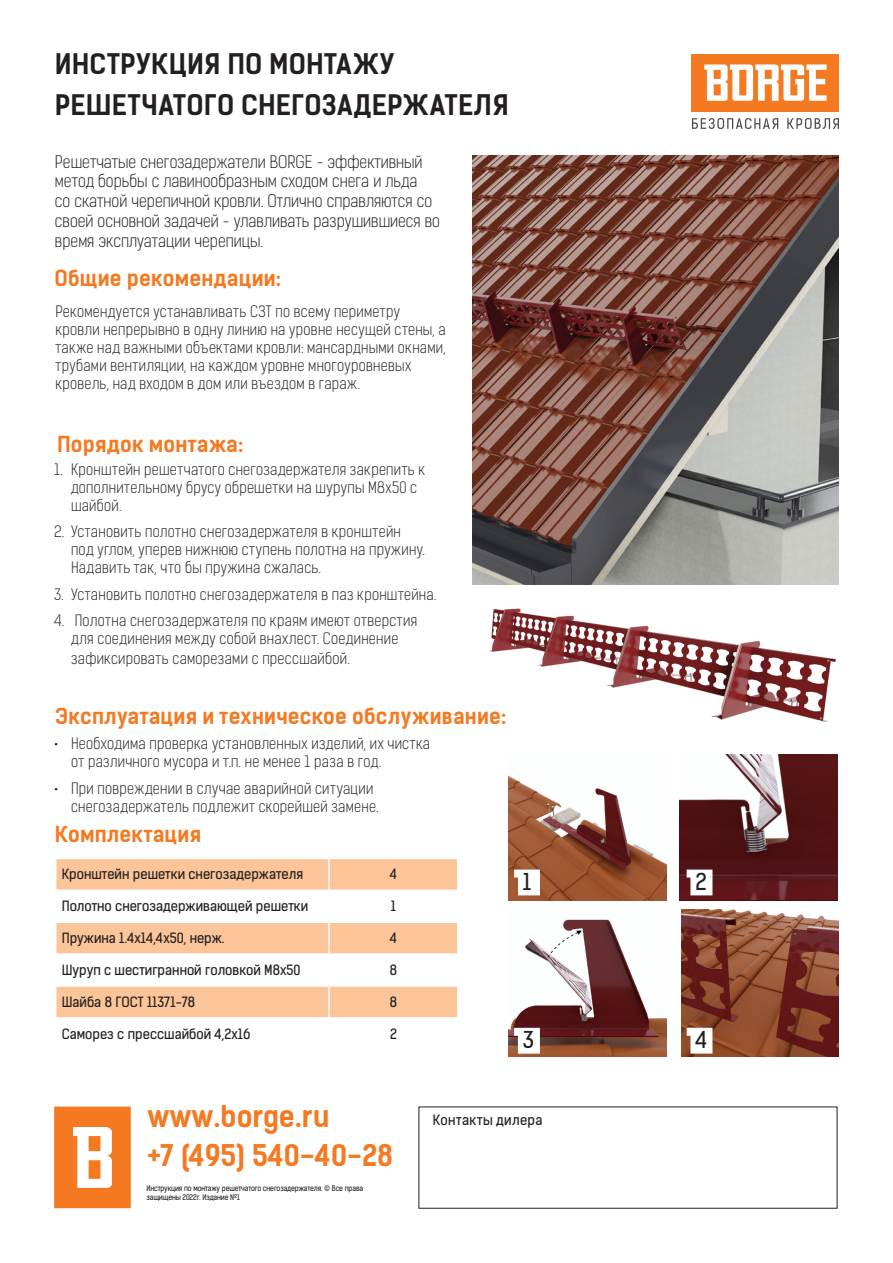
<style>
.page{position:relative;width:893px;height:1263px;background:#fff}
.page>*{position:absolute;margin:0;border:0;box-sizing:border-box;transform-origin:0 0}
.t1{font:28.5px "Kelson Sans Bold RU";color:#f47921}
.t2{font:27px "Kelson Sans Bold RU";letter-spacing:.01em;color:#231f20}
.t3{font:22.05px "Kelson Sans Regular RU";color:#231f20}
.t4{font:21px "Kelson Sans Bold RU";letter-spacing:.01em;color:#f47921}
.t5{font:16.5px/19.8px "Kelson Sans Light RU";color:#231f20}
.t6{font:15px/18px "Kelson Sans Light RU";letter-spacing:.02em;color:#231f20}
.t7{font:13.5px "Kelson Sans Regular RU";color:#231f20}
.t8{font:13.5px "Kelson Sans Regular RU";letter-spacing:.03em;color:#231f20}
.t9{font:7.5px/9px "Kelson Sans Regular RU";letter-spacing:-.02em;color:#231f20;scale:.95 1}
</style>
<div class="page">
<img style="left:473px;top:155px;width:366px;height:429px">
<img style="left:489px;top:608px;width:347px;height:114px">
<div style="left:692px;top:54px;width:147px;height:57px;background:#f47921"></div>
<svg style="left:704px;top:64px;width:123px;height:37px"></svg>
<svg style="left:692px;top:118px;width:86px;height:11px"></svg>
<svg style="left:787px;top:118px;width:52px;height:11px"></svg>
<svg style="left:56px;top:859px;width:401px;height:158px;fill:#fcc599"></svg>
<hr style="left:328px;top:859px;width:2px;height:30px;background:#fff">
<hr style="left:55px;top:889px;width:274px;height:2px;background:#fff">
<hr style="left:329px;top:889px;width:130px;height:2px;background:#fff">
<hr style="left:328px;top:891px;width:2px;height:30px;background:#fff">
<hr style="left:55px;top:921px;width:274px;height:2px;background:#fff">
<hr style="left:329px;top:921px;width:130px;height:2px;background:#fff">
<hr style="left:328px;top:923px;width:2px;height:30px;background:#fff">
<hr style="left:55px;top:953px;width:274px;height:2px;background:#fff">
<hr style="left:329px;top:953px;width:130px;height:2px;background:#fff">
<hr style="left:328px;top:955px;width:2px;height:30px;background:#fff">
<hr style="left:55px;top:985px;width:274px;height:2px;background:#fff">
<hr style="left:329px;top:985px;width:130px;height:2px;background:#fff">
<hr style="left:328px;top:987px;width:2px;height:30px;background:#fff">
<svg style="left:54px;top:1106px;width:77px;height:102px"></svg>
<img style="left:509px;top:776px;width:157px;height:125px">
<img style="left:680px;top:754px;width:157px;height:147px">
<img style="left:509px;top:919px;width:157px;height:137px">
<img style="left:681px;top:910px;width:158px;height:146px">
<svg style="left:514px;top:869px;width:26px;height:26px"></svg>
<svg style="left:687px;top:869px;width:25px;height:26px"></svg>
<svg style="left:514px;top:1028px;width:26px;height:26px"></svg>
<svg style="left:687px;top:1028px;width:25px;height:25px"></svg>
<p class="t2" style="left:55px;top:48px;width:341px">ИНСТРУКЦИЯ ПО МОНТАЖУ</p>
<p class="t2" style="left:55px;top:89px;width:455px">РЕШЕТЧАТОГО СНЕГОЗАДЕРЖАТЕЛЯ</p>
<p class="t5" style="left:55px;top:152px;width:386px">Решетчатые снегозадержатели BORGE - эффективный метод борьбы с лавинообразным сходом снега и льда<br>со скатной черепичной кровли. Отлично справляются со своей основной задачей - улавливать разрушившиеся во время эксплуатации черепицы.</p>
<p class="t4" style="left:54px;top:265px;width:228px">Общие рекомендации:</p>
<p class="t6" style="left:55px;top:303px;width:392px">Рекомендуется устанавливать СЗТ по всему периметру кровли непрерывно в одну линию на уровне несущей стены, а также над важными объектами кровли: мансардными окнами, трубами вентиляции, на каждом уровне многоуровневых кровель, над входом в дом или въездом в гараж.</p>
<p class="t4" style="left:57px;top:431px;width:188px">Порядок монтажа:</p>
<p class="t6" style="left:71px;top:460px;width:356px;text-indent:-17px">1. Кронштейн решетчатого снегозадержателя закрепить к дополнительному брусу обрешетки на шурупы М8х50 с шайбой.</p>
<p class="t6" style="left:71px;top:523px;width:355px;text-indent:-17px">2. Установить полотно снегозадержателя в кронштейн под углом, уперев нижнюю ступень полотна на пружину.<br>Надавить так, что бы пружина сжалась.</p>
<p class="t6" style="left:54px;top:585px;width:384px">3. Установить полотно снегозадержателя в паз кронштейна.</p>
<p class="t6" style="left:54px;top:612px;width:365px;text-align:center">4. Полотна снегозадержателя по краям имеют отверстия для соединения между собой внахлест. Соединение</p>
<p class="t6" style="left:71px;top:650px;width:280px">зафиксировать саморезами с прессшайбой.</p>
<p class="t4" style="left:55px;top:703px;width:453px">Эксплуатация и техническое обслуживание:</p>
<p class="t6" style="left:71px;top:735px;width:361px;text-indent:-17px">• Необходима проверка установленных изделий, их чистка от различного мусора и т.п. не менее 1 раза в год.</p>
<p class="t6" style="left:71px;top:780px;width:309px;text-indent:-17px">• При повреждении в случае аварийной ситуации снегозадержатель подлежит скорейшей замене.</p>
<p class="t4" style="left:55px;top:821px;width:148px">Комплектация</p>
<p class="t7" style="left:62px;top:866px;width:243px">Кронштейн решетки снегозадержателя</p>
<p class="t7" style="left:390px;top:866px;width:9px">4</p>
<p class="t7" style="left:62px;top:898px;width:248px">Полотно снегозадерживающей решетки</p>
<p class="t7" style="left:391px;top:898px;width:7px">1</p>
<p class="t7" style="left:62px;top:930px;width:164px">Пружина 1.4х14,4х50, нерж.</p>
<p class="t7" style="left:390px;top:930px;width:9px">4</p>
<p class="t7" style="left:62px;top:962px;width:240px">Шуруп с шестигранной головкой М8х50</p>
<p class="t7" style="left:390px;top:962px;width:9px">8</p>
<p class="t7" style="left:62px;top:994px;width:135px">Шайба 8 ГОСТ 11371-78</p>
<p class="t7" style="left:390px;top:994px;width:9px">8</p>
<p class="t7" style="left:62px;top:1025px;width:190px">Саморез с прессшайбой 4,2х16</p>
<p class="t7" style="left:390px;top:1025px;width:8px">2</p>
<p class="t1" style="left:147px;top:1099px;width:184px">www.borge.ru</p>
<p class="t1" style="left:147px;top:1138px;width:247px">+7 (495) 540-40-28</p>
<p class="t9" style="left:146px;top:1184px;width:230px">Инструкция по монтажу решетчатого снегозадержателя. © Все права защищены 2022г. Издание №1</p>
<p class="t3" style="left:523px;top:868px;width:10px">1</p>
<p class="t3" style="left:695px;top:868px;width:13px">2</p>
<p class="t3" style="left:523px;top:1027px;width:13px">3</p>
<p class="t3" style="left:695px;top:1027px;width:14px">4</p>
<p class="t8" style="left:433px;top:1111px;width:111px">Контакты дилера</p>
</div>
